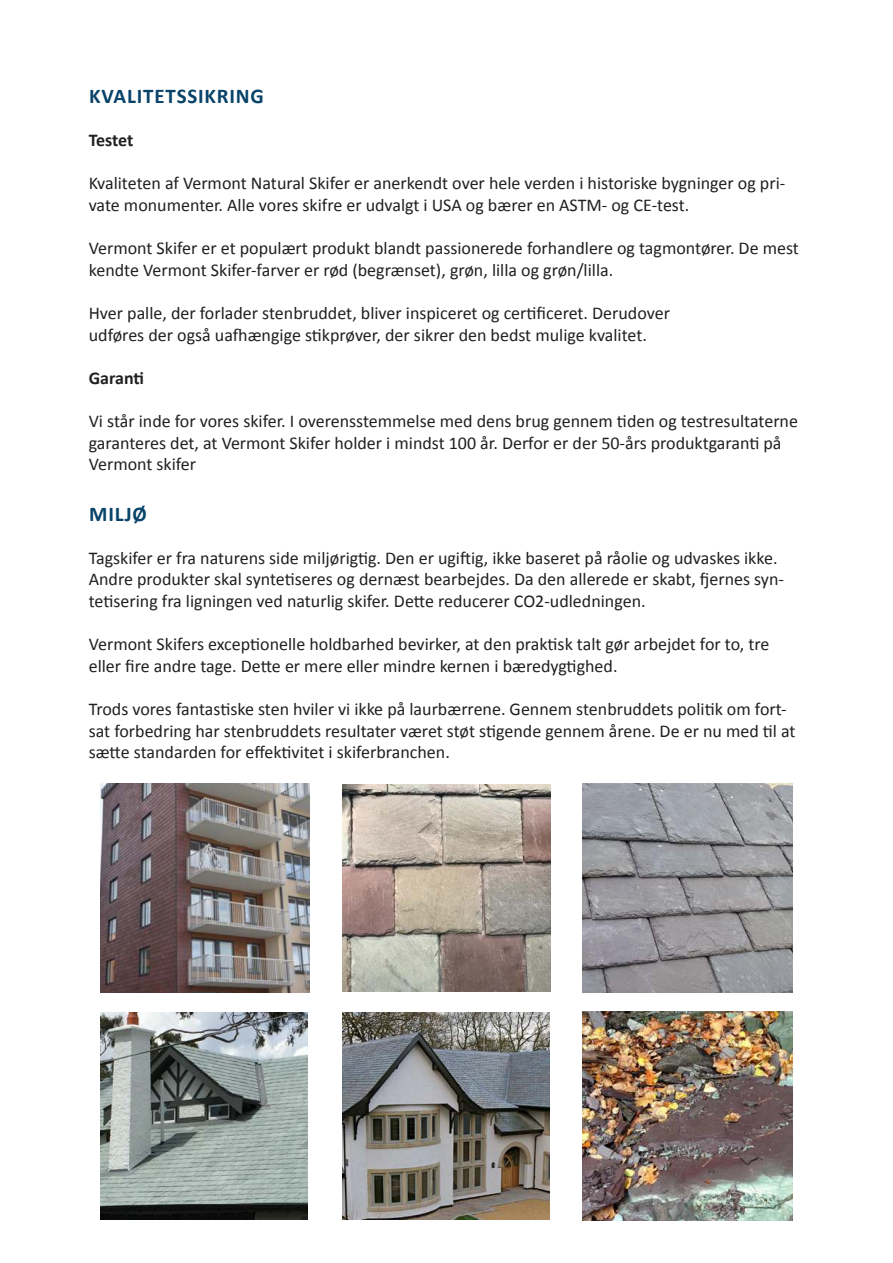
<style>
.page{position:relative;width:893px;height:1263px;background:#fff}
.page>*{position:absolute;margin:0;border:0;box-sizing:border-box;transform-origin:0 0}
.t1{font:700 21px "Calibri";letter-spacing:.04em;color:#084369}
.t2{font:18px/21.6px "Calibri";color:#221f1f}
.t3{font:700 18px "Calibri";letter-spacing:-.01em;color:#221f1f}
</style>
<div class="page">
<img style="left:101px;top:784px;width:208px;height:208px">
<img style="left:342px;top:784px;width:208px;height:208px">
<img style="left:583px;top:783px;width:209px;height:210px">
<img style="left:101px;top:1013px;width:206px;height:206px">
<img style="left:342px;top:1012px;width:208px;height:208px">
<img style="left:583px;top:1011px;width:209px;height:210px">
<p class="t1" style="left:89px;top:83px;width:176px">KVALITETSSIKRING</p>
<p class="t3" style="left:89px;top:134px;width:46px">Testet</p>
<p class="t2" style="left:89px;top:173px;width:698px">Kvaliteten af Vermont Natural Skifer er anerkendt over hele verden i historiske bygninger og pri&shy;vate monumenter. Alle vores skifre er udvalgt i USA og bærer en ASTM- og CE-test.</p>
<p class="t2" style="left:89px;top:237px;width:712px">Vermont Skifer er et populært produkt blandt passionerede forhandlere og tagmontører. De mest kendte Vermont Skifer-farver er rød (begrænset), grøn, lilla og grøn/lilla.</p>
<p class="t2" style="left:89px;top:302px;width:583px">Hver palle, der forlader stenbruddet, bliver inspiceret og certificeret. Derudover udføres der også uafhængige stikprøver, der sikrer den bedst mulige kvalitet.</p>
<p class="t3" style="left:89px;top:366px;width:57px">Garanti</p>
<p class="t2" style="left:89px;top:410px;width:711px">Vi står inde for vores skifer. I overensstemmelse med dens brug gennem tiden og testresultaterne garanteres det, at Vermont Skifer holder i mindst 100 år. Derfor er der 50-års produktgaranti på<br>Vermont skifer</p>
<p class="t1" style="left:89px;top:500px;width:59px">MILJØ</p>
<p class="t2" style="left:89px;top:547px;width:697px">Tagskifer er fra naturens side miljørigtig. Den er ugiftig, ikke baseret på råolie og udvaskes ikke.<br>Andre produkter skal syntetiseres og dernæst bearbejdes. Da den allerede er skabt, fjernes syn&shy;tetisering fra ligningen ved naturlig skifer. Dette reducerer CO2-udledningen.</p>
<p class="t2" style="left:89px;top:633px;width:682px">Vermont Skifers exceptionelle holdbarhed bevirker, at den praktisk talt gør arbejdet for to, tre eller fire andre tage. Dette er mere eller mindre kernen i bæredygtighed.</p>
<p class="t2" style="left:89px;top:698px;width:708px">Trods vores fantastiske sten hviler vi ikke på laurbærrene. Gennem stenbruddets politik om fort&shy;sat forbedring har stenbruddets resultater været støt stigende gennem årene. De er nu med til at sætte standarden for effektivitet i skiferbranchen.</p>
</div>
